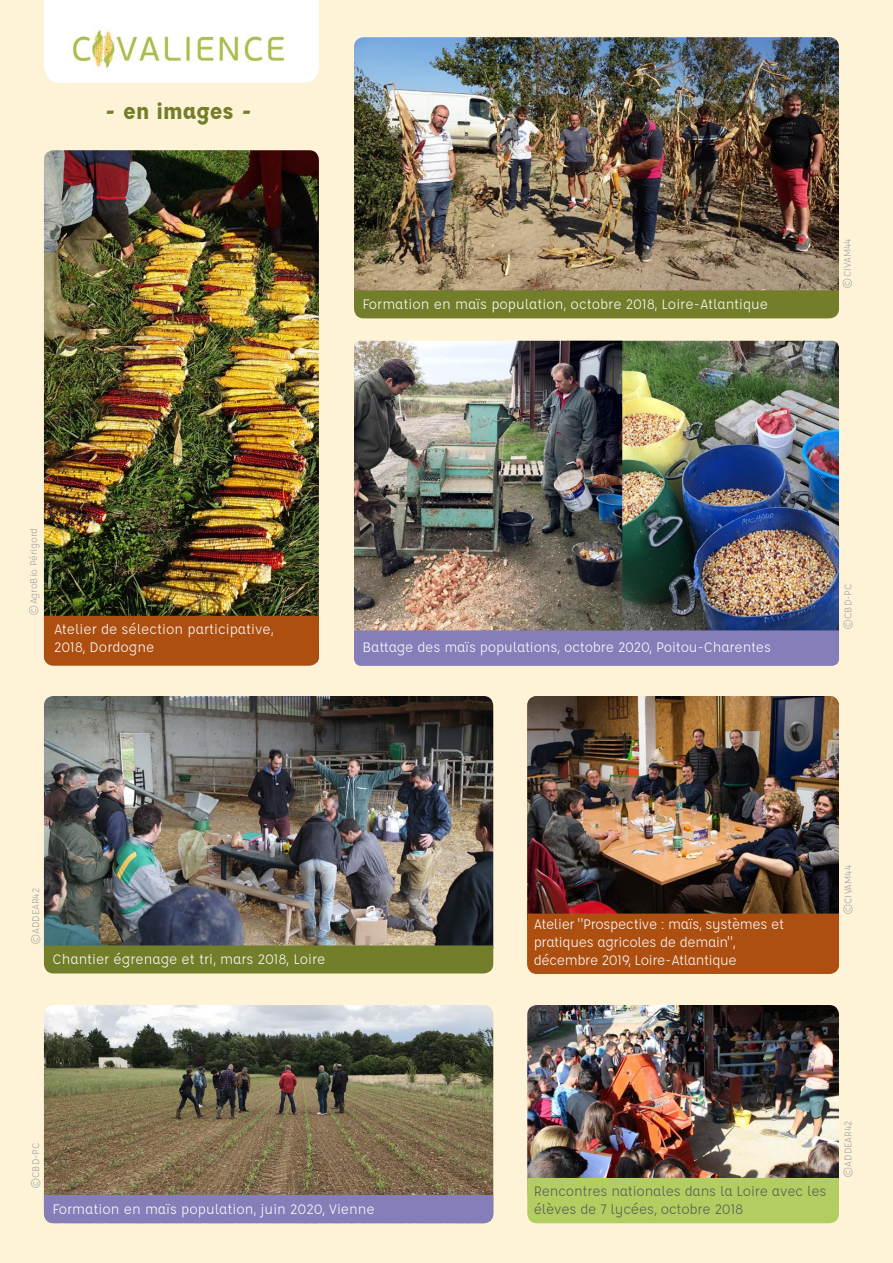
<style>
.page{position:relative;width:893px;height:1263px;background:#fef3d7}
.page>*{position:absolute;margin:0;border:0;box-sizing:border-box;transform-origin:0 0}
.t1{font:700 24px "Affogato";color:#727e2a}
.t2{font:15px/18px "Affogato";letter-spacing:-.01em;color:#fff}
.t3{font:15px/18px "Affogato";letter-spacing:-.01em;color:#565959}
.t4{font:10.5px "Affogato";letter-spacing:-.01em;color:#a0a1a6}
</style>
<div class="page">
<img style="left:354px;top:37px;width:485px;height:253px">
<img style="left:44px;top:696px;width:449px;height:249px">
<img style="left:527px;top:696px;width:312px;height:217px">
<div style="left:527px;top:913px;width:312px;height:61px;background:#ad4f11"></div>
<img style="left:44px;top:1005px;width:449px;height:190px">
<img style="left:527px;top:1005px;width:312px;height:173px">
<img style="left:44px;top:150px;width:275px;height:466px">
<div style="left:44px;top:616px;width:275px;height:50px;background:#ad4f11"></div>
<div style="left:354px;top:290px;width:485px;height:28px;background:#727e2a"></div>
<div style="left:44px;top:945px;width:449px;height:28px;background:#727e2a"></div>
<div style="left:44px;top:1195px;width:449px;height:28px;background:#857eb9"></div>
<div style="left:354px;top:367px;width:485px;height:299px;background:#857eb9;border-radius:7px"></div>
<img style="left:622px;top:341px;width:217px;height:289px">
<img style="left:354px;top:341px;width:268px;height:289px">
<div style="left:527px;top:1178px;width:312px;height:45px;background:#b3ce60"></div>
<div style="left:44px;top:0;width:275px;height:83px;background:#fff"></div>
<img style="left:68px;top:19px;width:225px;height:60px">
<h1 class="t1" style="left:105px;top:96px;width:149px">- en images -</h1>
<p class="t2" style="left:362px;top:294px;width:407px">Formation en maïs population, octobre 2018, Loire-Atlantique</p>
<p class="t4" style="left:841px;top:289px;width:52px;rotate:-90deg">©CIVAM44</p>
<p class="t4" style="left:27px;top:616px;width:89px;rotate:-90deg">©AgroBio Périgord</p>
<p class="t2" style="left:54px;top:620px;width:221px">Atelier de sélection participative,<br>2018, Dordogne</p>
<p class="t2" style="left:362px;top:638px;width:410px">Battage des maïs populations, octobre 2020, Poitou-Charentes</p>
<p class="t4" style="left:842px;top:630px;width:48px;rotate:-90deg">©CBD-PC</p>
<p class="t4" style="left:29px;top:945px;width:59px;rotate:-90deg">©ADDEAR42</p>
<p class="t2" style="left:52px;top:949px;width:275px">Chantier égrenage et tri, mars 2018, Loire</p>
<p class="t4" style="left:29px;top:1189px;width:48px;rotate:-90deg">©CBD-PC</p>
<p class="t2" style="left:52px;top:1200px;width:324px">Formation en maïs population, juin 2020, Vienne</p>
<p class="t2" style="left:534px;top:915px;width:252px">Atelier "Prospective : maïs, systèmes et pratiques agricoles de demain", décembre 2019, Loire-Atlantique</p>
<p class="t4" style="left:842px;top:915px;width:52px;rotate:-90deg">©CIVAM44</p>
<p class="t3" style="left:534px;top:1181px;width:294px">Rencontres nationales dans la Loire avec les élèves de 7 lycées, octobre 2018</p>
<p class="t4" style="left:842px;top:1178px;width:59px;rotate:-90deg">©ADDEAR42</p>
</div>
